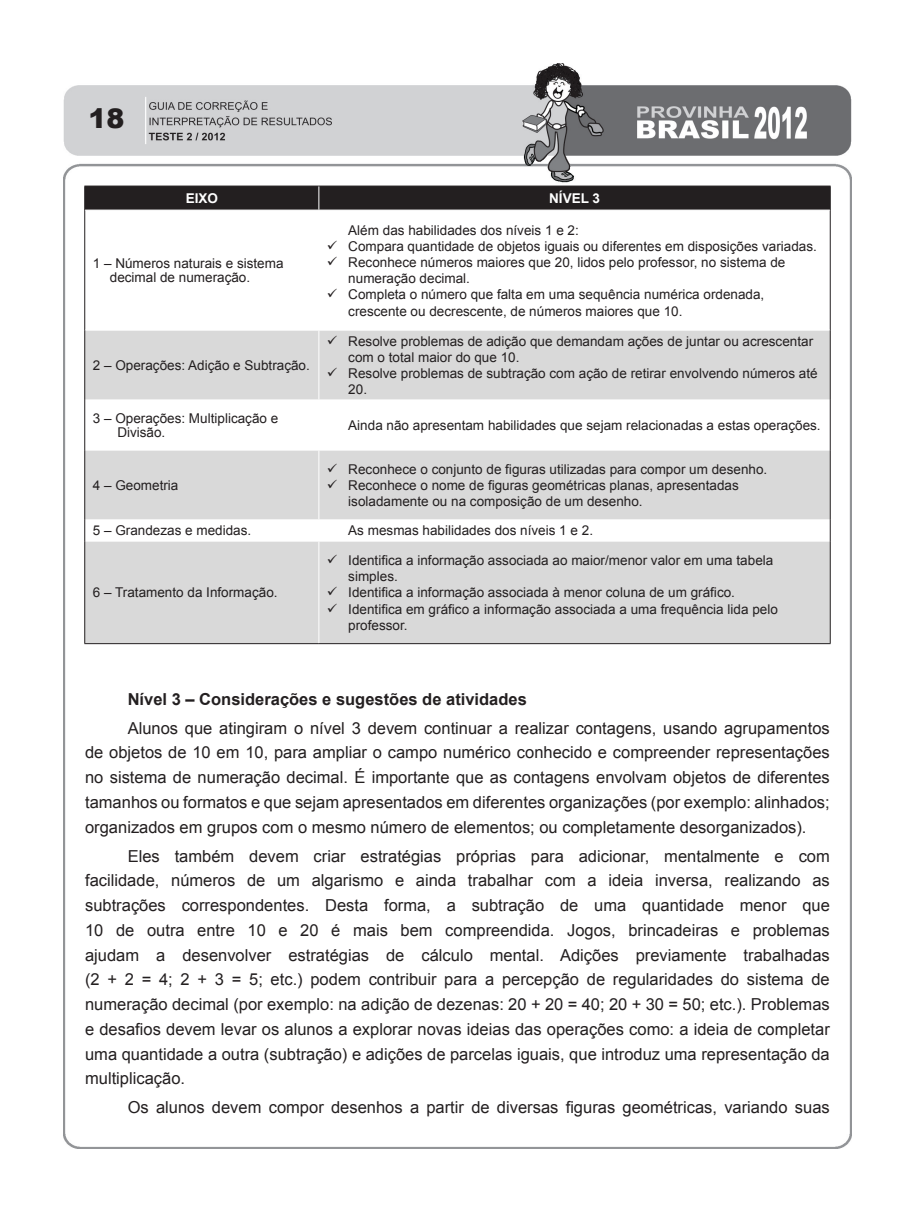
<style>
.page{position:relative;width:915px;height:1212px;background:#fff}
.page>*{position:absolute;margin:0;border:0;box-sizing:border-box;transform-origin:0 0}
.t1{font:900 27px "Arial";color:#231f20}
._03_-_Texto{font:16.5px/24.8px "Arial";color:#231f20;text-align:justify}
._03_-_Texto-2{font:700 16.5px "Arial";color:#231f20}
.t2{font:13.5px/16.2px "Arial";color:#231f20}
.t3{font:700 13.5px "Arial";color:#fff}
</style>
<div class="page">
<img style="left:64px;top:64px;width:786px;height:1084px">
<svg style="left:85px;top:331px;width:744px;height:312px;fill:#d9d9d9"></svg>
<hr style="left:84px;top:210px;width:1px;height:120px;background:#231f20">
<hr style="left:829px;top:210px;width:1px;height:120px;background:#231f20">
<div style="left:84px;top:186px;width:746px;height:24px;background:#231f20"></div>
<hr style="left:85px;top:210px;width:234px;height:1px;background:#fff">
<hr style="left:319px;top:210px;width:510px;height:1px;background:#fff">
<hr style="left:318px;top:210px;width:1px;height:120px;background:#fff">
<hr style="left:85px;top:330px;width:234px;height:1px;background:#fff">
<hr style="left:319px;top:330px;width:510px;height:1px;background:#fff">
<hr style="left:318px;top:330px;width:1px;height:69px;background:#fff">
<hr style="left:85px;top:399px;width:234px;height:1px;background:#fff">
<hr style="left:319px;top:399px;width:510px;height:1px;background:#fff">
<hr style="left:318px;top:400px;width:1px;height:50px;background:#fff">
<hr style="left:85px;top:450px;width:234px;height:1px;background:#fff">
<hr style="left:319px;top:450px;width:510px;height:1px;background:#fff">
<hr style="left:318px;top:450px;width:1px;height:69px;background:#fff">
<hr style="left:85px;top:519px;width:234px;height:1px;background:#fff">
<hr style="left:319px;top:519px;width:510px;height:1px;background:#fff">
<svg style="left:318px;top:520px;width:1px;height:21px"></svg>
<hr style="left:85px;top:541px;width:234px;height:1px;background:#fff">
<hr style="left:319px;top:541px;width:510px;height:1px;background:#fff">
<hr style="left:318px;top:541px;width:1px;height:102px;background:#fff">
<hr style="left:84px;top:330px;width:1px;height:70px;background:#231f20">
<hr style="left:829px;top:330px;width:1px;height:70px;background:#231f20">
<hr style="left:84px;top:400px;width:1px;height:50px;background:#231f20">
<hr style="left:829px;top:400px;width:1px;height:50px;background:#231f20">
<hr style="left:84px;top:450px;width:1px;height:70px;background:#231f20">
<hr style="left:829px;top:450px;width:1px;height:70px;background:#231f20">
<svg style="left:84px;top:520px;width:1px;height:21px"></svg>
<svg style="left:829px;top:520px;width:1px;height:21px"></svg>
<hr style="left:84px;top:541px;width:1px;height:102px;background:#231f20">
<hr style="left:829px;top:541px;width:1px;height:102px;background:#231f20">
<hr style="left:84px;top:643px;width:235px;height:1px;background:#231f20">
<hr style="left:319px;top:643px;width:511px;height:1px;background:#231f20">
<svg style="left:337px;top:251px;width:14px;height:1px"></svg>
<svg style="left:337px;top:267px;width:14px;height:1px"></svg>
<svg style="left:337px;top:299px;width:14px;height:1px"></svg>
<svg style="left:337px;top:346px;width:14px;height:1px"></svg>
<svg style="left:337px;top:378px;width:14px;height:1px"></svg>
<svg style="left:337px;top:474px;width:14px;height:1px"></svg>
<svg style="left:337px;top:490px;width:14px;height:1px"></svg>
<svg style="left:337px;top:565px;width:14px;height:1px"></svg>
<svg style="left:337px;top:597px;width:14px;height:1px"></svg>
<svg style="left:337px;top:613px;width:14px;height:1px"></svg>
<h1 class="t1" style="left:89px;top:99px;width:38px">18</h1>
<p class="t3" style="left:186px;top:189px;width:34px">EIXO</p>
<p class="t3" style="left:549px;top:189px;width:52px">NÍVEL 3</p>
<p class="t2" style="left:110px;top:256px;width:175px;line-height:14.9px;text-indent:-17px">1 – Números naturais e sistema decimal de numeração.</p>
<p class="t2" style="left:93px;top:357px;width:218px">2 – Operações: Adição e Subtração.</p>
<p class="t2" style="left:348px;top:222px;width:232px">Além das habilidades dos níveis 1 e 2:</p>
<p class="t2" style="left:327px;top:238px;width:491px">✓ Compara quantidade de objetos iguais ou diferentes em disposições variadas.</p>
<p class="t2" style="left:348px;top:254px;width:438px;text-indent:-21px">✓ Reconhece números maiores que 20, lidos pelo professor, no sistema de numeração decimal.</p>
<p class="t2" style="left:348px;top:287px;width:417px;text-indent:-21px">✓ Completa o número que falta em uma sequência numérica ordenada, crescente ou decrescente, de números maiores que 10.</p>
<p class="t2" style="left:348px;top:333px;width:466px;text-indent:-21px">✓ Resolve problemas de adição que demandam ações de juntar ou acrescentar com o total maior do que 10.</p>
<p class="t2" style="left:348px;top:365px;width:470px;text-indent:-21px">✓ Resolve problemas de subtração com ação de retirar envolvendo números até<br>20.</p>
<p class="t2" style="left:117px;top:410px;width:162px;line-height:14.9px;text-indent:-24px">3 – Operações: Multiplicação e<br>Divisão.</p>
<p class="t2" style="left:348px;top:417px;width:473px">Ainda não apresentam habilidades que sejam relacionadas a estas operações.</p>
<p class="t2" style="left:93px;top:477px;width:87px">4 – Geometria</p>
<p class="t2" style="left:327px;top:461px;width:442px">✓ Reconhece o conjunto de figuras utilizadas para compor um desenho.</p>
<p class="t2" style="left:348px;top:477px;width:392px;text-indent:-21px">✓ Reconhece o nome de figuras geométricas planas, apresentadas isoladamente ou na composição de um desenho.</p>
<p class="t2" style="left:93px;top:523px;width:160px">5 – Grandezas e medidas.</p>
<p class="t2" style="left:348px;top:523px;width:246px">As mesmas habilidades dos níveis 1 e 2.</p>
<p class="t2" style="left:93px;top:585px;width:186px">6 – Tratamento da Informação.</p>
<p class="t2" style="left:348px;top:552px;width:426px;text-indent:-21px">✓ Identifica a informação associada ao maior/menor valor em uma tabela simples.</p>
<p class="t2" style="left:327px;top:585px;width:409px">✓ Identifica a informação associada à menor coluna de um gráfico.</p>
<p class="t2" style="left:348px;top:601px;width:431px;text-indent:-21px">✓ Identifica em gráfico a informação associada a uma frequência lida pelo professor.</p>
<p class="_03_-_Texto-2" style="left:128px;top:688px;width:400px">Nível 3 – Considerações e sugestões de atividades</p>
<p class="_03_-_Texto" style="left:85px;top:715px;width:746px;text-indent:43px">Alunos que atingiram o nível 3 devem continuar a realizar contagens, usando agrupamentos de objetos de 10 em 10, para ampliar o campo numérico conhecido e compreender representações no sistema de numeração decimal. É importante que as contagens envolvam objetos de diferentes tamanhos ou formatos e que sejam apresentados em diferentes organizações (por exemplo: alinhados; organizados em grupos com o mesmo número de elementos; ou completamente desorganizados).</p>
<p class="_03_-_Texto" style="left:85px;top:843px;width:746px;text-indent:43px">Eles também devem criar estratégias próprias para adicionar, mentalmente e com facilidade, números de um algarismo e ainda trabalhar com a ideia inversa, realizando as subtrações correspondentes. Desta forma, a subtração de uma quantidade menor que 10 de outra entre 10 e 20 é mais bem compreendida. Jogos, brincadeiras e problemas ajudam a desenvolver estratégias de cálculo mental. Adições previamente trabalhadas (2 + 2 = 4; 2 + 3 = 5; etc.) podem contribuir para a percepção de regularidades do sistema de numeração decimal (por exemplo: na adição de dezenas: 20 + 20 = 40; 20 + 30 = 50; etc.). Problemas e desafios devem levar os alunos a explorar novas ideias das operações como: a ideia de completar uma quantidade a outra (subtração) e adições de parcelas iguais, que introduz uma representação da multiplicação.</p>
<p class="_03_-_Texto" style="left:128px;top:1095px;width:703px">Os alunos devem compor desenhos a partir de diversas figuras geométricas, variando suas</p>
</div>
